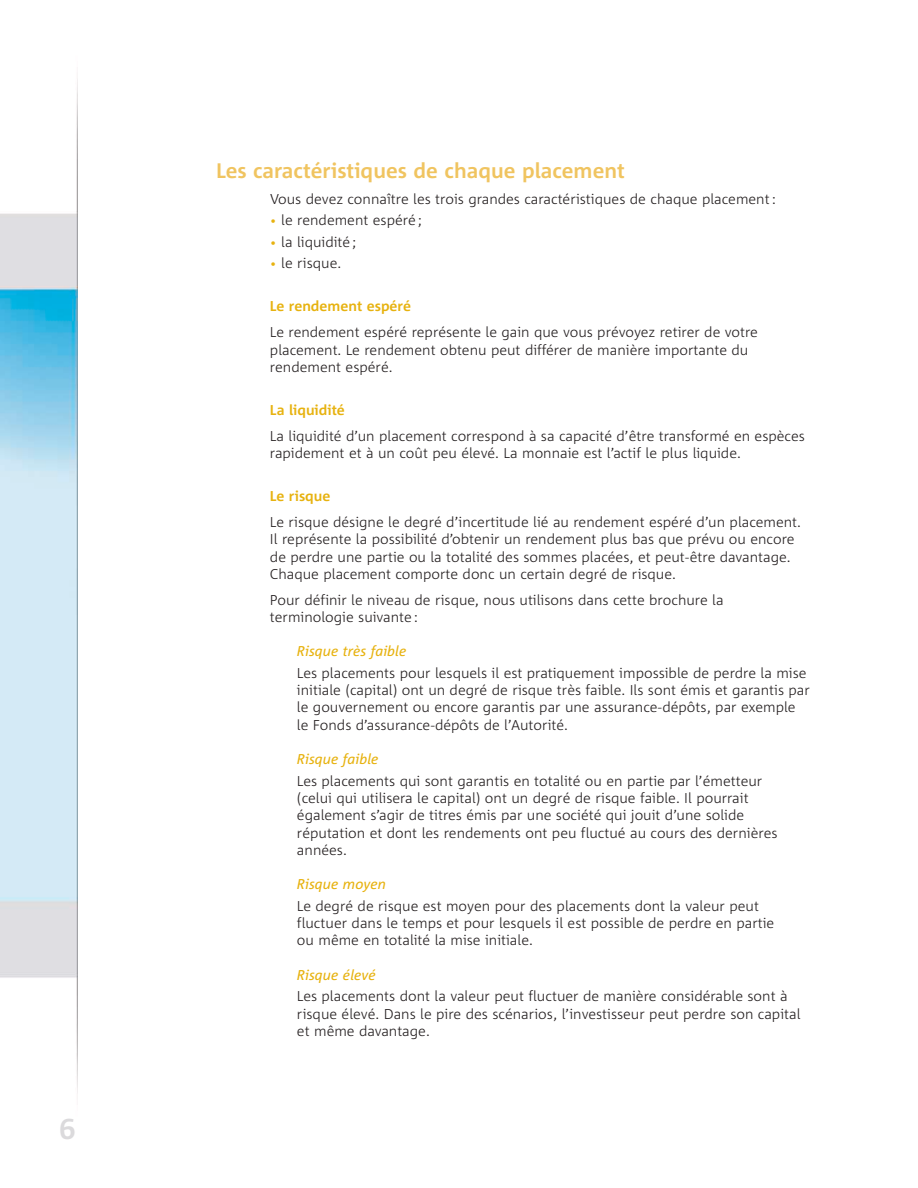
<style>
.page{position:relative;width:918px;height:1188px;background:#fff}
.page>*{position:absolute;margin:0;border:0;box-sizing:border-box;transform-origin:0 0}
.t1{font:700 30px "Corpid Caps";color:#dbdadc}
.t2{font:700 21px "Corpid";color:#f0c460}
.t3{font:300 14.25px/17.2px "Corpid";color:#231e1f}
.t4{font:italic 14.25px "Corpid";color:#e7b20f}
.t5{font:700 14.25px "Corpid";color:#e7b20f}
.s1{font-size:11.25px;color:#e7b20f}
</style>
<div class="page">
<img style="left:0;top:103px;width:77px;height:969px">
<h1 class="t1" style="left:59px;top:1112px;width:18px">6</h1>
<h2 class="t2" style="left:216px;top:163px;width:410px">Les caractéristiques de chaque placement</h2>
<p class="t3" style="left:270px;top:191px;width:507px">Vous devez connaître les trois grandes caractéristiques de chaque placement :</p>
<p class="t3" style="left:270px;top:212px;width:154px"><span class="s1">•</span> le rendement espéré ;</p>
<p class="t3" style="left:270px;top:234px;width:88px"><span class="s1">•</span> la liquidité ;</p>
<p class="t3" style="left:270px;top:255px;width:73px"><span class="s1">•</span> le risque.</p>
<p class="t5" style="left:270px;top:301px;width:143px">Le rendement espéré</p>
<p class="t3" style="left:270px;top:324px;width:489px">Le rendement espéré représente le gain que vous prévoyez retirer de votre placement. Le rendement obtenu peut différer de manière importante du rendement espéré.</p>
<p class="t5" style="left:270px;top:405px;width:76px">La liquidité</p>
<p class="t3" style="left:270px;top:428px;width:536px">La liquidité d’un placement correspond à sa capacité d’être transformé en espèces rapidement et à un coût peu élevé. La monnaie est l’actif le plus liquide.</p>
<p class="t5" style="left:270px;top:491px;width:62px">Le risque</p>
<p class="t3" style="left:270px;top:514px;width:533px">Le risque désigne le degré d’incertitude lié au rendement espéré d’un placement.<br>Il représente la possibilité d’obtenir un rendement plus bas que prévu ou encore de perdre une partie ou la totalité des sommes placées, et peut-être davantage.<br>Chaque placement comporte donc un certain degré de risque.</p>
<p class="t3" style="left:270px;top:592px;width:455px">Pour définir le niveau de risque, nous utilisons dans cette brochure la terminologie suivante :</p>
<p class="t4" style="left:297px;top:645px;width:111px">Risque très faible</p>
<p class="t3" style="left:297px;top:665px;width:514px">Les placements pour lesquels il est pratiquement impossible de perdre la mise initiale (capital) ont un degré de risque très faible. Ils sont émis et garantis par le gouvernement ou encore garantis par une assurance-dépôts, par exemple le Fonds d’assurance-dépôts de l’Autorité.</p>
<p class="t4" style="left:297px;top:752px;width:83px">Risque faible</p>
<p class="t3" style="left:297px;top:773px;width:482px">Les placements qui sont garantis en totalité ou en partie par l’émetteur (celui qui utilisera le capital) ont un degré de risque faible. Il pourrait également s’agir de titres émis par une société qui jouit d’une solide réputation et dont les rendements ont peu fluctué au cours des dernières années.</p>
<p class="t4" style="left:297px;top:877px;width:91px">Risque moyen</p>
<p class="t3" style="left:297px;top:898px;width:479px">Le degré de risque est moyen pour des placements dont la valeur peut fluctuer dans le temps et pour lesquels il est possible de perdre en partie ou même en totalité la mise initiale.</p>
<p class="t4" style="left:297px;top:968px;width:80px">Risque élevé</p>
<p class="t3" style="left:297px;top:989px;width:505px">Les placements dont la valeur peut fluctuer de manière considérable sont à risque élevé. Dans le pire des scénarios, l’investisseur peut perdre son capital et même davantage.</p>
</div>
